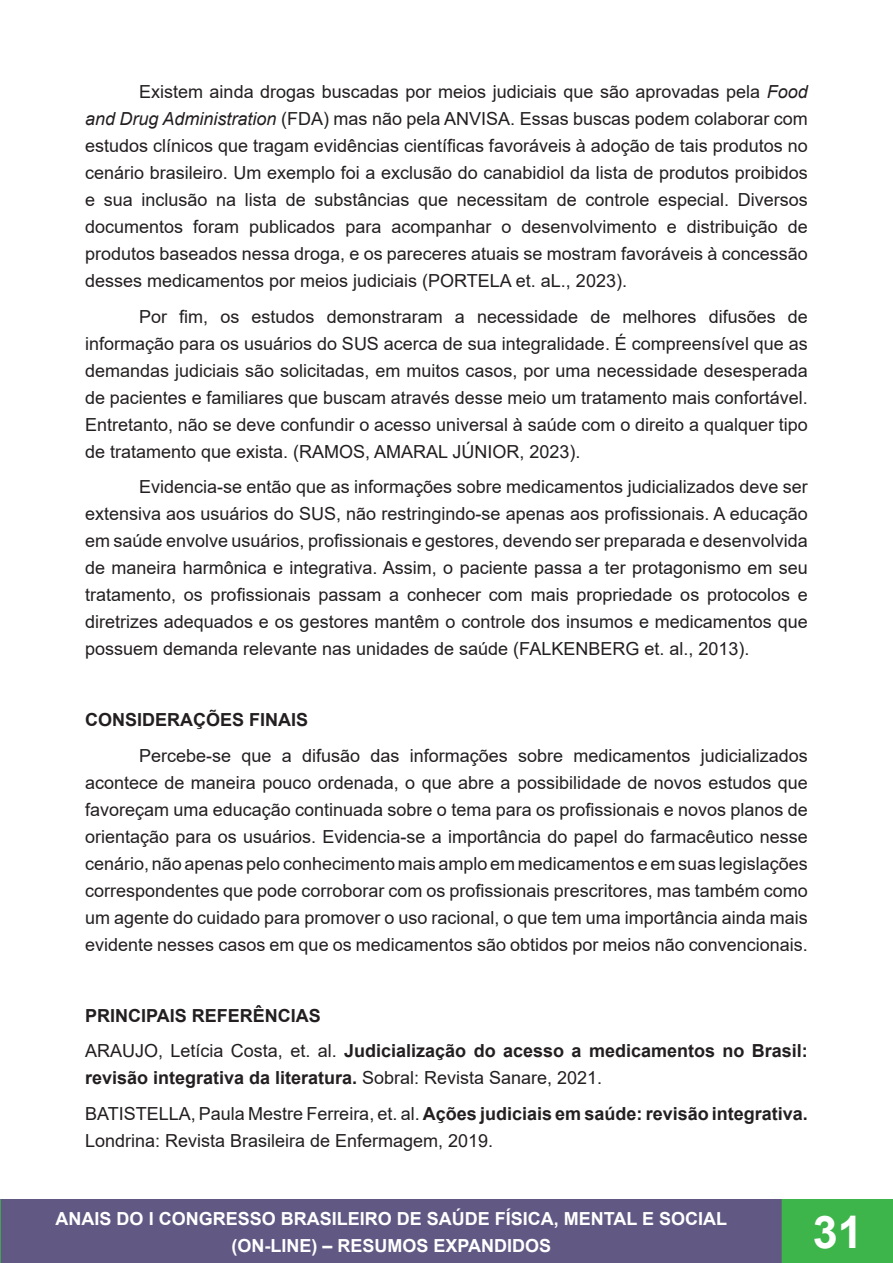
<style>
.page{position:relative;width:893px;height:1263px;background:#fff}
.page>*{position:absolute;margin:0;border:0;box-sizing:border-box;transform-origin:0 0}
.t1{font:700 45px "Arial";color:#fff}
.t2{font:18px/27px "Arial";color:#231f20;text-align:justify}
.t3{font:700 18px/27px "Arial";color:#231f20}
.t4{font:700 18px/27px "Arial";color:#fff;text-align:center}
.s1{font-style:italic}
.s2{font-weight:400}
.s3{font-weight:700}
</style>
<div class="page">
<div style="left:0;top:1200px;width:782px;height:63px;background:#615984"></div>
<div style="left:0;top:1199px;width:783px;height:64px;border:2px solid #615984"></div>
<svg style="left:0;top:1199px;width:1px;height:64px"></svg>
<div style="left:782px;top:1200px;width:111px;height:63px;background:#3db54a"></div>
<div style="left:782px;top:1199px;width:111px;height:64px;border:2px solid #3db54a"></div>
<p class="t2" style="left:85px;top:78px;width:724px;text-indent:54px">Existem ainda drogas buscadas por meios judiciais que são aprovadas pela <span class="s1">Food and Drug Administration</span> (FDA) mas não pela ANVISA. Essas buscas podem colaborar com estudos clínicos que tragam evidências científicas favoráveis à adoção de tais produtos no cenário brasileiro. Um exemplo foi a exclusão do canabidiol da lista de produtos proibidos e sua inclusão na lista de substâncias que necessitam de controle especial. Diversos documentos foram publicados para acompanhar o desenvolvimento e distribuição de produtos baseados nessa droga, e os pareceres atuais se mostram favoráveis à concessão desses medicamentos por meios judiciais (PORTELA et. aL., 2023).</p>
<p class="t2" style="left:85px;top:303px;width:724px;text-indent:54px">Por fim, os estudos demonstraram a necessidade de melhores difusões de informação para os usuários do SUS acerca de sua integralidade. É compreensível que as demandas judiciais são solicitadas, em muitos casos, por uma necessidade desesperada de pacientes e familiares que buscam através desse meio um tratamento mais confortável.<br>Entretanto, não se deve confundir o acesso universal à saúde com o direito a qualquer tipo de tratamento que exista. (RAMOS, AMARAL JÚNIOR, 2023).</p>
<p class="t2" style="left:85px;top:473px;width:724px;text-indent:54px">Evidencia-se então que as informações sobre medicamentos judicializados deve ser extensiva aos usuários do SUS, não restringindo-se apenas aos profissionais. A educação em saúde envolve usuários, profissionais e gestores, devendo ser preparada e desenvolvida de maneira harmônica e integrativa. Assim, o paciente passa a ter protagonismo em seu tratamento, os profissionais passam a conhecer com mais propriedade os protocolos e diretrizes adequados e os gestores mantêm o controle dos insumos e medicamentos que possuem demanda relevante nas unidades de saúde (FALKENBERG et. al., 2013).</p>
<p class="t3" style="left:85px;top:707px;width:225px">CONSIDERAÇÕES FINAIS</p>
<p class="t2" style="left:85px;top:742px;width:724px;text-indent:54px">Percebe-se que a difusão das informações sobre medicamentos judicializados acontece de maneira pouco ordenada, o que abre a possibilidade de novos estudos que favoreçam uma educação continuada sobre o tema para os profissionais e novos planos de orientação para os usuários. Evidencia-se a importância do papel do farmacêutico nesse cenário, não apenas pelo conhecimento mais amplo em medicamentos e em suas legislações correspondentes que pode corroborar com os profissionais prescritores, mas também como um agente do cuidado para promover o uso racional, o que tem uma importância ainda mais evidente nesses casos em que os medicamentos são obtidos por meios não convencionais.</p>
<p class="t3" style="left:85px;top:1002px;width:237px">PRINCIPAIS REFERÊNCIAS</p>
<p class="t3" style="left:85px;top:1038px;width:724px"><span class="s2">ARAUJO, Letícia Costa, et. al.</span> Judicialização do acesso a medicamentos no Brasil: revisão integrativa da literatura. <span class="s2">Sobral: Revista Sanare, 2021.</span></p>
<p class="t2" style="left:85px;top:1100px;width:724px">BATISTELLA, Paula Mestre Ferreira, et. al. <span class="s3">Ações judiciais em saúde: revisão integrativa.<br></span>Londrina: Revista Brasileira de Enfermagem, 2019.</p>
<p class="t4" style="left:56px;top:1205px;width:673px">ANAIS DO I CONGRESSO BRASILEIRO DE SAÚDE FÍSICA, MENTAL E SOCIAL (ON-LINE) – RESUMOS EXPANDIDOS</p>
<h1 class="t1" style="left:813px;top:1200px;width:52px">31</h1>
</div>
